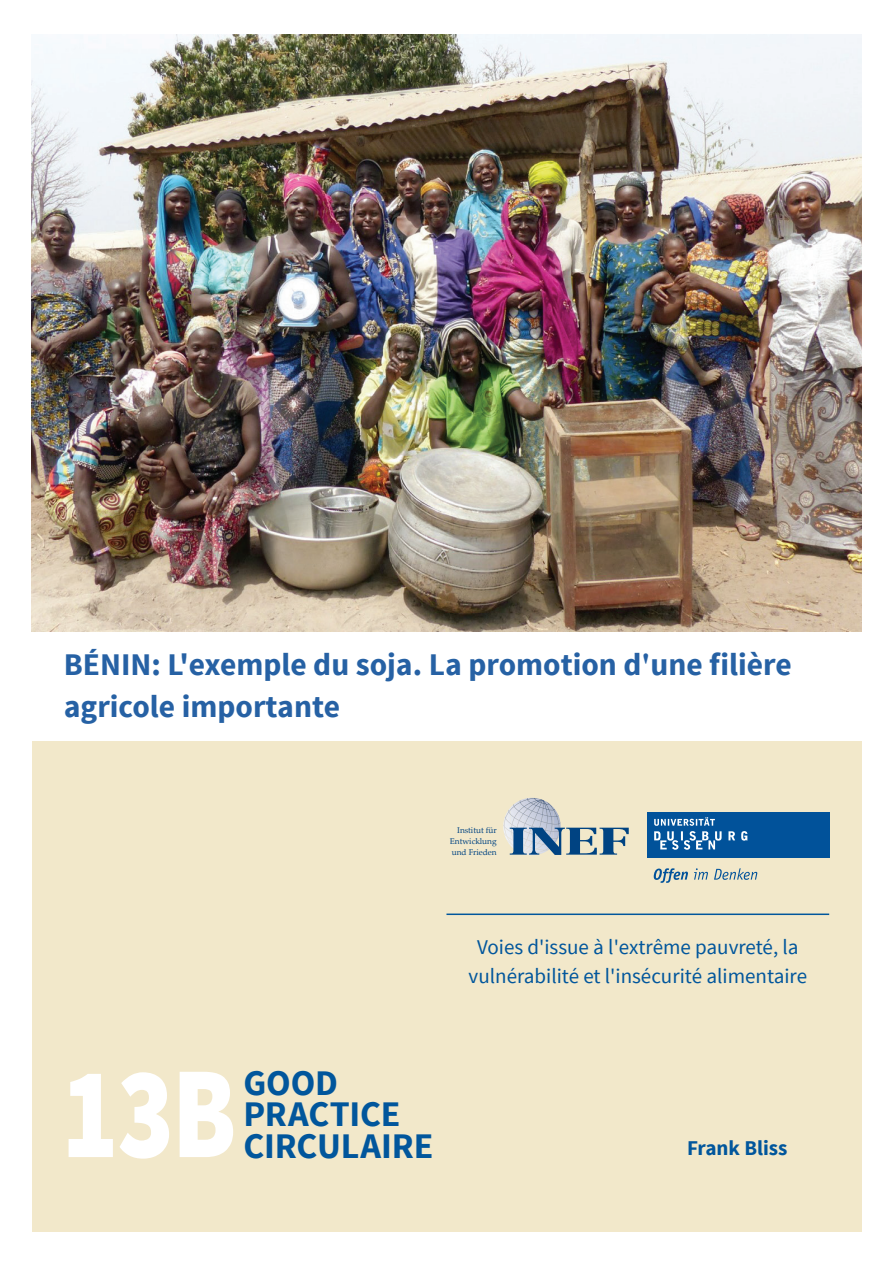
<style>
.page{position:relative;width:893px;height:1263px;background:#fff}
.page>*{position:absolute;margin:0;border:0;box-sizing:border-box;transform-origin:0 0}
.t1{font:900 131.25px "Source Sans Pro";color:#fff;scale:.8 1}
.t2{font:700 36px/31.5px "Source Sans Pro";letter-spacing:-.005em;color:#01569c}
.t3{font:700 31.5px/42px "Source Sans Pro";color:#2661a4}
.t4{font:21px/28.5px "Source Sans Pro";color:#01569c;text-align:center}
.t5{font:700 21px "Source Sans Pro";color:#01569c}
.t6{font:8.25px/10.6px "Palatino Linotype";letter-spacing:-.005em;color:#004382;text-align:justify}
.s1{font-family:"Garamond"}
</style>
<div class="page">
<div style="left:32px;top:741px;width:829px;height:490px;background:#f2e8ca"></div>
<img style="left:545px;top:801px;width:4px;height:10px">
<img style="left:510px;top:798px;width:35px;height:30px">
<img style="left:503px;top:809px;width:7px;height:35px">
<img style="left:553px;top:809px;width:7px;height:19px">
<svg style="left:510px;top:828px;width:119px;height:27px"></svg>
<svg style="left:654px;top:868px;width:34px;height:15px"></svg>
<svg style="left:694px;top:868px;width:14px;height:12px"></svg>
<svg style="left:714px;top:868px;width:43px;height:12px"></svg>
<div style="left:647px;top:812px;width:182px;height:46px;background:#01529a"></div>
<svg style="left:654px;top:817px;width:93px;height:33px"></svg>
<hr style="left:446px;top:913px;width:383px;height:2px;background:#01569c">
<img style="left:32px;top:35px;width:829px;height:596px">
<h3 class="t3" style="left:64px;top:645px;width:729px">BÉNIN: L'exemple du soja. La promotion d<span class="s1">'</span>une filière agricole importante</h3>
<p class="t6" style="left:450px;top:825px;width:48px;text-indent:7px">Institut für Entwicklung und Frieden</p>
<h1 class="t1" style="left:62px;top:1028px;width:220px">13B</h1>
<h2 class="t2" style="left:243px;top:1068px;width:159px">GOOD<br>PRACTICE</h2>
<h2 class="t2" style="left:243px;top:1131px;width:192px">CIRCULAIRE</h2>
<p class="t4" style="left:469px;top:933px;width:340px">Voies d'issue à l'extrême pauvreté, la vulnérabilité et l'insécurité alimentaire</p>
<p class="t5" style="left:687px;top:1134px;width:102px">Frank Bliss</p>
</div>
